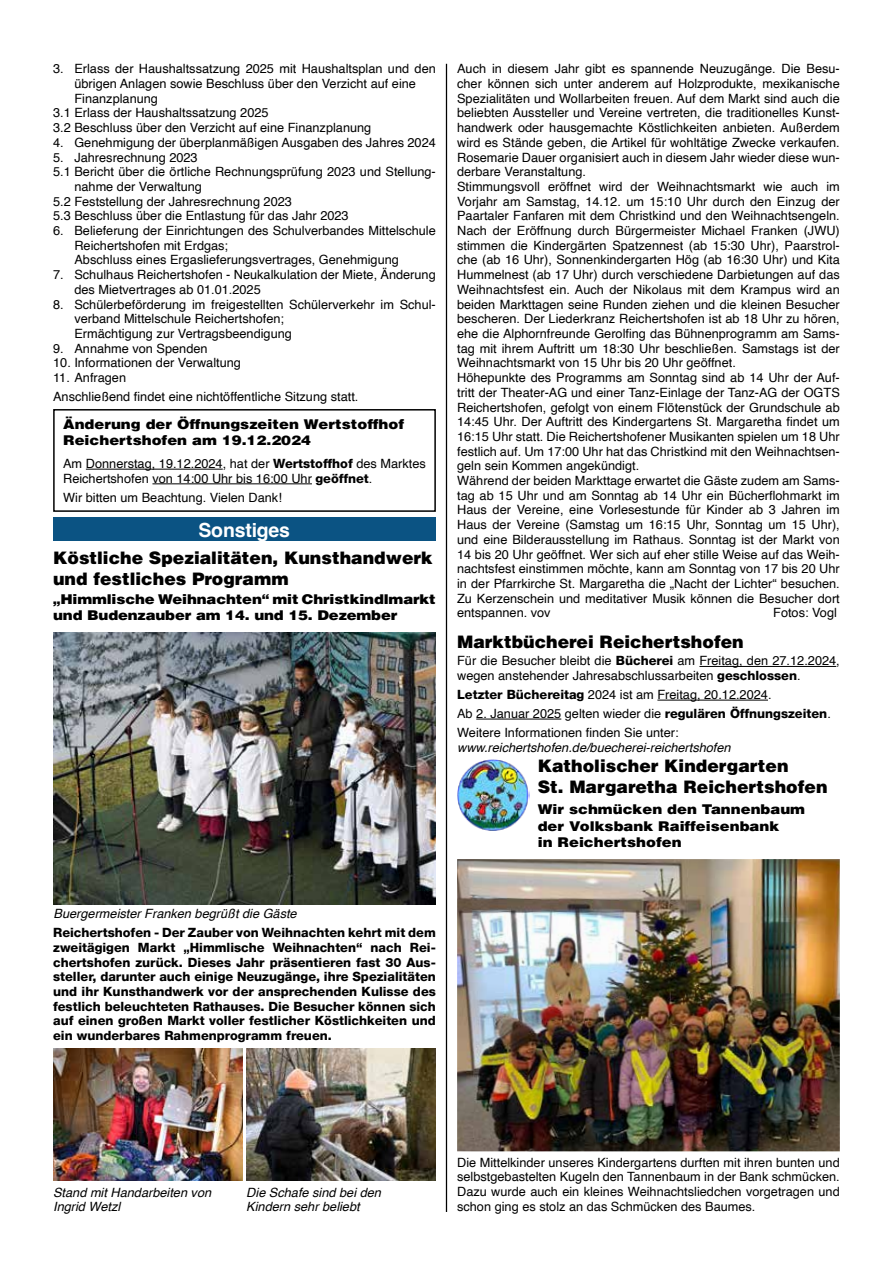
<style>
.page{position:relative;width:893px;height:1263px;background:#fff}
.page>*{position:absolute;margin:0;border:0;box-sizing:border-box;transform-origin:0 0}
.t1{font:700 19.5px "Helvetica";letter-spacing:-.01em;color:#fff}
.t2{font:900 17.25px/20.7px "Helvetica";color:#000}
.t3{font:900 13.5px/16.2px "Helvetica";color:#000;scale:1.1 1}
.t4{font:12.75px/14.7px "Helvetica";color:#000}
.t5{font:800 12.75px/14.7px "Helvetica 85";color:#000;text-align:justify}
.t6{font:italic 12.75px/14.7px "Helvetica";color:#000}
.s1{font-family:"Helvetica 85";font-weight:800}
</style>
<div class="page">
<hr style="left:446px;top:64px;width:1px;height:1148px;background:#000">
<hr style="left:86px;top:469px;width:137px;height:1px;background:#000">
<hr style="left:152px;top:483px;width:160px;height:1px;background:#000">
<div style="left:53px;top:409px;width:383px;height:103px;border:2px solid #000"></div>
<div style="left:53px;top:518px;width:383px;height:23px;background:#0b5383"></div>
<img style="left:53px;top:632px;width:383px;height:273px">
<img style="left:53px;top:1048px;width:189px;height:132px">
<img style="left:247px;top:1048px;width:189px;height:132px">
<hr style="left:699px;top:666px;width:137px;height:1px;background:#000">
<hr style="left:657px;top:700px;width:111px;height:1px;background:#000">
<hr style="left:476px;top:719px;width:85px;height:1px;background:#000">
<img style="left:457px;top:760px;width:72px;height:71px">
<img style="left:457px;top:859px;width:383px;height:292px">
<p class="t4" style="left:53px;top:62px;width:384px">3. Erlass der Haushaltssatzung 2025 mit Haushaltsplan und den</p>
<p class="t4" style="left:74px;top:77px;width:343px">übrigen Anlagen sowie Beschluss über den Verzicht auf eine</p>
<p class="t4" style="left:74px;top:91px;width:85px">Finanzplanung</p>
<p class="t4" style="left:53px;top:106px;width:217px">3.1 Erlass der Haushaltssatzung 2025</p>
<p class="t4" style="left:53px;top:121px;width:320px">3.2 Beschluss über den Verzicht auf eine Finanzplanung</p>
<p class="t4" style="left:53px;top:135px;width:384px">4. Genehmigung der überplanmäßigen Ausgaben des Jahres 2024</p>
<p class="t4" style="left:53px;top:150px;width:146px">5. Jahresrechnung 2023</p>
<p class="t4" style="left:53px;top:165px;width:384px">5.1 Bericht über die örtliche Rechnungsprüfung 2023 und Stellung-</p>
<p class="t4" style="left:74px;top:180px;width:129px">nahme der Verwaltung</p>
<p class="t4" style="left:53px;top:194px;width:240px">5.2 Feststellung der Jahresrechnung 2023</p>
<p class="t4" style="left:53px;top:209px;width:297px">5.3 Beschluss über die Entlastung für das Jahr 2023</p>
<p class="t4" style="left:74px;top:224px;width:363px;text-indent:-21px">6. Belieferung der Einrichtungen des Schulverbandes Mittelschule<br>Reichertshofen mit Erdgas;<br>Abschluss eines Ergaslieferungsvertrages, Genehmigung</p>
<p class="t4" style="left:74px;top:268px;width:363px;text-indent:-21px">7. Schulhaus Reichertshofen - Neukalkulation der Miete, Änderung des Mietvertrages ab 01.01.2025</p>
<p class="t4" style="left:74px;top:297px;width:363px;text-indent:-21px">8. Schülerbeförderung im freigestellten Schülerverkehr im Schul&shy;verband Mittelschule Reichertshofen;<br>Ermächtigung zur Vertragsbeendigung</p>
<p class="t4" style="left:53px;top:341px;width:156px">9. Annahme von Spenden</p>
<p class="t4" style="left:53px;top:356px;width:189px">10. Informationen der Verwaltung</p>
<p class="t4" style="left:53px;top:369px;width:307px;line-height:18.9px">11. Anfragen<br>Anschließend findet eine nichtöffentliche Sitzung statt.</p>
<p class="t3" style="left:63px;top:415px;width:312px">Änderung der Öffnungszeiten Wertstoffhof<br>Reichertshofen am 19.12.2024</p>
<p class="t4" style="left:63px;top:457px;width:364px">Am Donnerstag, 19.12.2024, hat der <span class="s1">Wertstoffhof</span> des Marktes<br>Reichertshofen von 14:00 Uhr bis 16:00 Uhr <span class="s1">geöffnet</span>.</p>
<p class="t4" style="left:63px;top:490px;width:220px">Wir bitten um Beachtung. Vielen Dank!</p>
<h1 class="t1" style="left:198px;top:518px;width:93px">Sonstiges</h1>
<h2 class="t2" style="left:53px;top:547px;width:381px">Köstliche Spezialitäten, Kunsthandwerk und festliches Programm</h2>
<p class="t3" style="left:53px;top:590px;width:349px">„Himmlische Weihnachten“ mit Christkindlmarkt und Budenzauber am 14. und 15. Dezember</p>
<p class="t4" style="left:457px;top:62px;width:384px">Auch in diesem Jahr gibt es spannende Neuzugänge. Die Besu&shy;cher können sich unter anderem auf Holzprodukte, mexikanische Spezialitäten und Wollarbeiten freuen. Auf dem Markt sind auch die beliebten Aussteller und Vereine vertreten, die traditionelles Kunst&shy;handwerk oder hausgemachte Köstlichkeiten anbieten. Außerdem wird es Stände geben, die Artikel für wohltätige Zwecke verkaufen.<br>Rosemarie Dauer organisiert auch in diesem Jahr wieder diese wun&shy;derbare Veranstaltung.<br>Stimmungsvoll eröffnet wird der Weihnachtsmarkt wie auch im Vorjahr am Samstag, 14.12. um 15:10 Uhr durch den Einzug der Paartaler Fanfaren mit dem Christkind und den Weihnachtsengeln.<br>Nach der Eröffnung durch Bürgermeister Michael Franken (JWU) stimmen die Kindergärten Spatzennest (ab 15:30 Uhr), Paarstrol&shy;che (ab 16 Uhr), Sonnenkindergarten Hög (ab 16:30 Uhr) und Kita Hummelnest (ab 17 Uhr) durch verschiedene Darbietungen auf das Weihnachtsfest ein. Auch der Nikolaus mit dem Krampus wird an beiden Markttagen seine Runden ziehen und die kleinen Besucher bescheren. Der Liederkranz Reichertshofen ist ab 18 Uhr zu hören, ehe die Alphornfreunde Gerolfing das Bühnenprogramm am Sams&shy;tag mit ihrem Auftritt um 18:30 Uhr beschließen. Samstags ist der Weihnachtsmarkt von 15 Uhr bis 20 Uhr geöffnet.<br>Höhepunkte des Programms am Sonntag sind ab 14 Uhr der Auf&shy;tritt der Theater-AG und einer Tanz-Einlage der Tanz-AG der OGTS Reichertshofen, gefolgt von einem Flötenstück der Grundschule ab 14:45 Uhr. Der Auftritt des Kindergartens St. Margaretha findet um 16:15 Uhr statt. Die Reichertshofener Musikanten spielen um 18 Uhr festlich auf. Um 17:00 Uhr hat das Christkind mit den Weihnachtsen&shy;geln sein Kommen angekündigt.<br>Während der beiden Markttage erwartet die Gäste zudem am Sams&shy;tag ab 15 Uhr und am Sonntag ab 14 Uhr ein Bücherflohmarkt im Haus der Vereine, eine Vorlesestunde für Kinder ab 3 Jahren im Haus der Vereine (Samstag um 16:15 Uhr, Sonntag um 15 Uhr), und eine Bilderausstellung im Rathaus. Sonntag ist der Markt von 14 bis 20 Uhr geöffnet. Wer sich auf eher stille Weise auf das Weih&shy;nachtsfest einstimmen möchte, kann am Sonntag von 17 bis 20 Uhr in der Pfarrkirche St. Margaretha die „Nacht der Lichter“ besuchen.<br>Zu Kerzenschein und meditativer Musik können die Besucher dort entspannen. vov</p>
<p class="t4" style="left:773px;top:606px;width:65px">Fotos: Vogl</p>
<h2 class="t2" style="left:457px;top:631px;width:288px">Marktbücherei Reichertshofen</h2>
<p class="t4" style="left:457px;top:654px;width:384px">Für die Besucher bleibt die <span class="s1">Bücherei</span> am Freitag, den 27.12.2024, wegen anstehender Jahresabschlussarbeiten <span class="s1">geschlossen</span>.</p>
<p class="t4" style="left:457px;top:686px;width:375px;line-height:18.9px"><span class="s1">Letzter Büchereitag</span> 2024 ist am Freitag, 20.12.2024.<br>Ab 2. Januar 2025 gelten wieder die <span class="s1">regulären Öffnungszeiten</span>.<br>Weitere Informationen finden Sie unter:</p>
<p class="t6" style="left:457px;top:740px;width:275px">www.reichertshofen.de/buecherei-reichertshofen</p>
<h2 class="t2" style="left:538px;top:755px;width:291px">Katholischer Kindergarten<br>St. Margaretha Reichertshofen</h2>
<p class="t3" style="left:538px;top:801px;width:245px">Wir schmücken den Tannenbaum der Volksbank Raiffeisenbank<br>in Reichertshofen</p>
<p class="t6" style="left:54px;top:906px;width:245px">Buergermeister Franken begrüßt die Gäste</p>
<p class="t5" style="left:53px;top:925px;width:384px">Reichertshofen - Der Zauber von Weihnachten kehrt mit dem zweitägigen Markt „Himmlische Weihnachten“ nach Rei&shy;chertshofen zurück. Dieses Jahr präsentieren fast 30 Aus&shy;steller, darunter auch einige Neuzugänge, ihre Spezialitäten und ihr Kunsthandwerk vor der ansprechenden Kulisse des festlich beleuchteten Rathauses. Die Besucher können sich auf einen großen Markt voller festlicher Köstlichkeiten und ein wunderbares Rahmenprogramm freuen.</p>
<p class="t6" style="left:53px;top:1185px;width:160px">Stand mit Handarbeiten von<br>Ingrid Wetzl</p>
<p class="t6" style="left:246px;top:1185px;width:136px">Die Schafe sind bei den<br>Kindern sehr beliebt</p>
<p class="t4" style="left:457px;top:1155px;width:384px;text-align:justify">Die Mittelkinder unseres Kindergartens durften mit ihren bunten und selbstgebastelten Kugeln den Tannenbaum in der Bank schmücken.<br>Dazu wurde auch ein kleines Weihnachtsliedchen vorgetragen und schon ging es stolz an das Schmücken des Baumes.</p>
</div>
